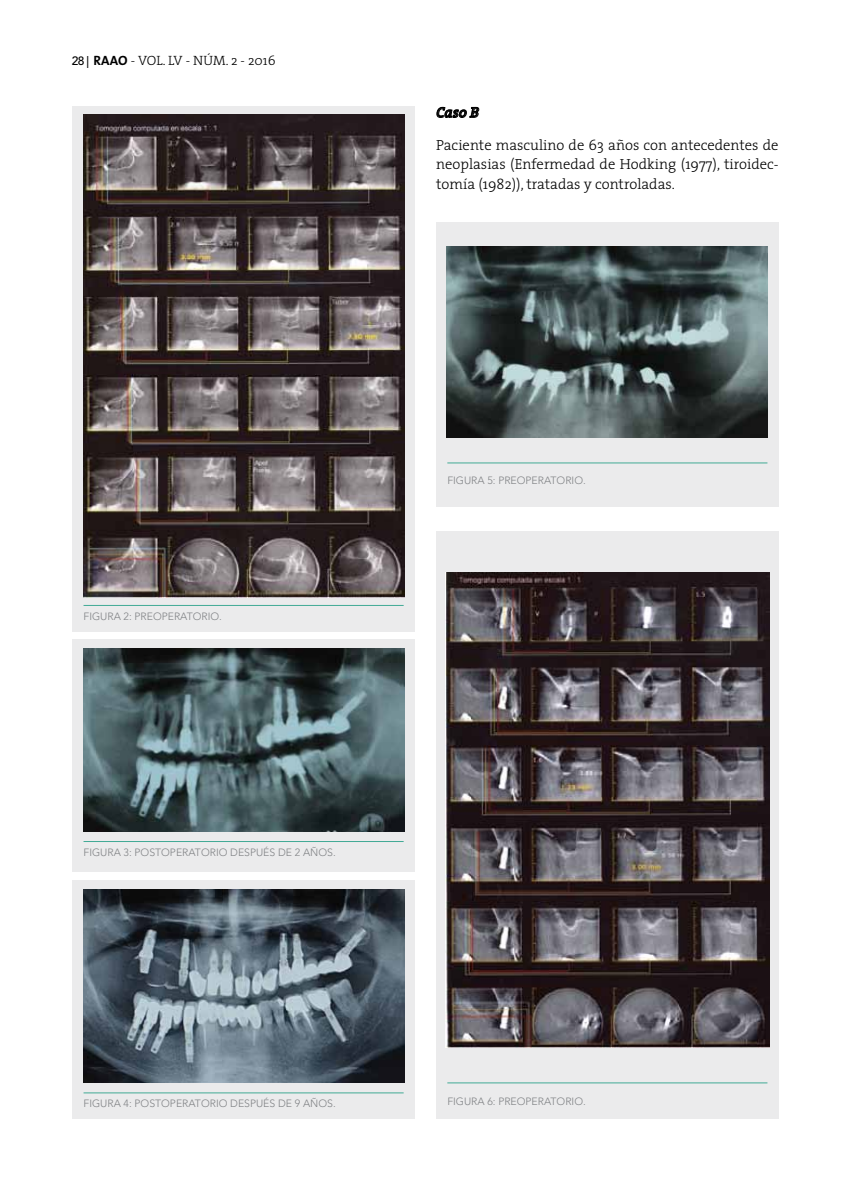
<style>
.page{position:relative;width:851px;height:1191px;background:#fff}
.page>*{position:absolute;margin:0;border:0;box-sizing:border-box;transform-origin:0 0}
.t1{font:300 14.7px/19.5px "The Serif";color:#000;text-align:justify}
.t2{font:italic 600 14.7px "The Serif";color:#000}
.t3{font:300 13.5px "The Serif";color:#000}
.t4{font:300 10.5px "Avenir LT Std";color:#808285}
.s1{font-family:"Avenir LT Std";font-weight:500;font-size:12px}
.s2{font-family:"The Sans";font-weight:700}
</style>
<div class="page">
<div style="left:72px;top:107px;width:343px;height:525px;background:#ebebec"></div>
<div style="left:72px;top:640px;width:343px;height:232px;background:#ebebec"></div>
<div style="left:72px;top:880px;width:343px;height:238px;background:#ebebec"></div>
<svg style="left:436px;top:107px;width:43px;height:11px"></svg>
<div style="left:436px;top:222px;width:342px;height:284px;background:#ebebec"></div>
<div style="left:436px;top:531px;width:342px;height:587px;background:#ebebec"></div>
<img style="left:83px;top:115px;width:321px;height:482px">
<hr style="left:83px;top:605px;width:320px;height:1px;background:#41aa95">
<img style="left:83px;top:648px;width:321px;height:183px">
<img style="left:83px;top:889px;width:321px;height:193px">
<hr style="left:83px;top:841px;width:320px;height:1px;background:#41aa95">
<hr style="left:83px;top:1092px;width:320px;height:1px;background:#41aa95">
<img style="left:447px;top:246px;width:320px;height:191px">
<img style="left:445px;top:572px;width:324px;height:475px">
<hr style="left:447px;top:462px;width:320px;height:1px;background:#41aa95">
<hr style="left:447px;top:1082px;width:320px;height:1px;background:#41aa95">
<p class="t3" style="left:72px;top:49px;width:205px"><span class="s1">28 |</span> <span class="s2">RAAO</span> - Vol. LV - Núm. 2 - 2016</p>
<h1 class="t2" style="left:436px;top:100px;width:44px">Caso B</h1>
<h1 class="t1" style="left:436px;top:134px;width:344px">Paciente masculino de 63 años con antecedentes de neoplasias (Enfermedad de Hodking (1977), tiroidec&shy;tomía (1982)), tratadas y controladas.</h1>
<p class="t4" style="left:83px;top:610px;width:140px">FIGURA 2: PREOPERATORIO.</p>
<p class="t4" style="left:83px;top:846px;width:254px">FIGURA 3: POSTOPERATORIO DESPUÉS DE 2 AÑOS.</p>
<p class="t4" style="left:83px;top:1097px;width:254px">FIGURA 4: POSTOPERATORIO DESPUÉS DE 9 AÑOS.</p>
<p class="t4" style="left:447px;top:474px;width:140px">FIGURA 5: PREOPERATORIO.</p>
<p class="t4" style="left:447px;top:1095px;width:140px">FIGURA 6: PREOPERATORIO.</p>
</div>
